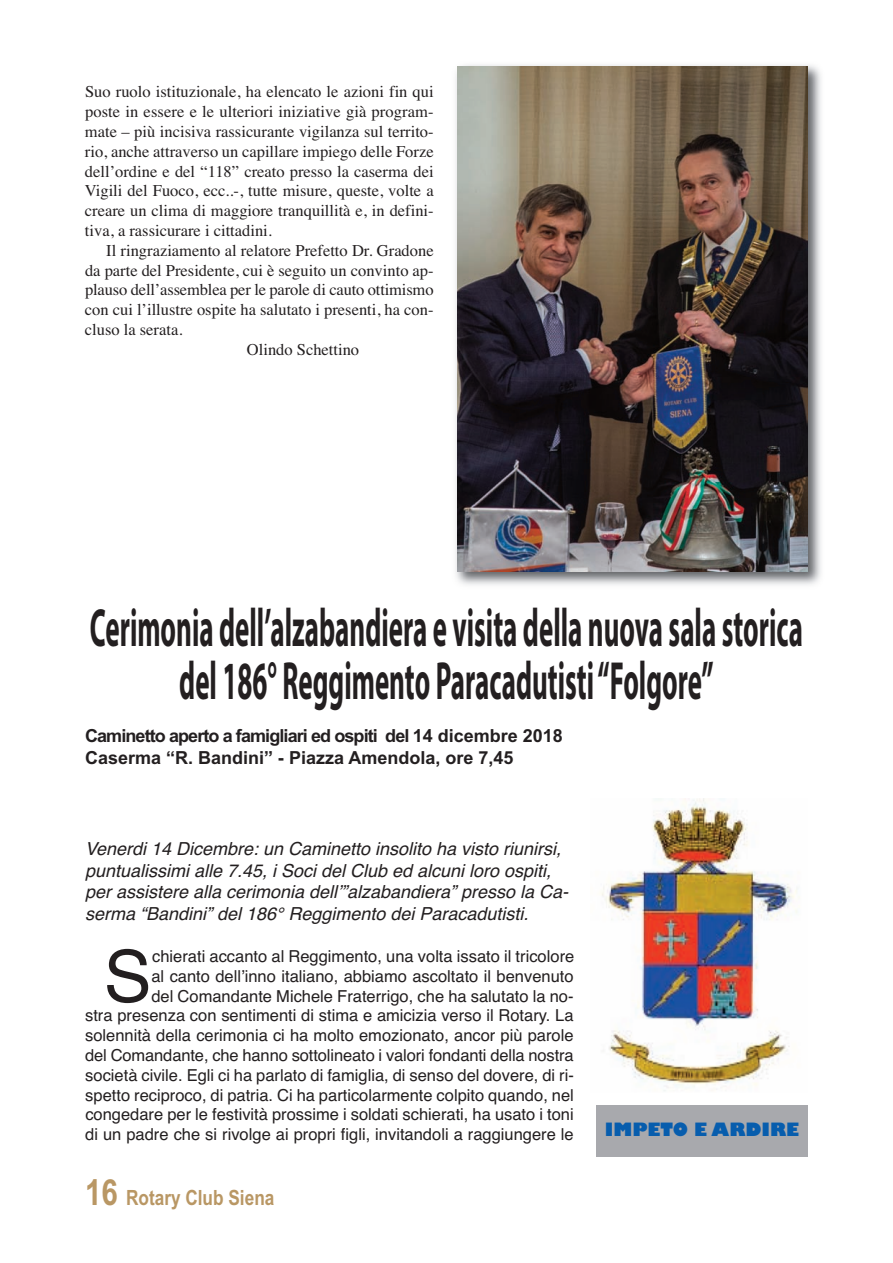
<style>
.page{position:relative;width:893px;height:1263px;background:#fff}
.page>*{position:absolute;margin:0;border:0;box-sizing:border-box;transform-origin:0 0}
.t1{font:71.7px "Helvetica";color:#231f20}
.t2{font:700 54px/52.5px "Myriad Pro";color:#231f20;text-align:center;scale:.5 1}
.t3{font:700 21px "Arial Narrow";color:#b99764}
.t4{font:italic 18px/21.6px "Helvetica";color:#231f20}
.t5{font:700 18px/21.6px "Arial";color:#231f20}
.t6{font:800 18px "Gill Sans";color:#075dad}
.t7{font:16.5px/19.8px "Helvetica";color:#231f20;text-align:right}
.t8{font:16.5px/19.8px "Times";color:#231f20;text-align:justify}
.s1{font-size:36px}
</style>
<div class="page">
<img style="left:455px;top:65px;width:366px;height:520px">
<img style="left:458px;top:66px;width:350px;height:506px">
<img style="left:601px;top:798px;width:196px;height:293px">
<div style="left:596px;top:1106px;width:212px;height:51px;background:#a8a9ad"></div>
<p class="t8" style="left:85px;top:82px;width:350px">Suo ruolo istituzionale, ha elencato le azioni fin qui poste in essere e le ulteriori iniziative già program&shy;mate – più incisiva rassicurante vigilanza sul territo&shy;rio, anche attraverso un capillare impiego delle Forze dell’ordine e del “118” creato presso la caserma dei Vigili del Fuoco, ecc..-, tutte misure, queste, volte a creare un clima di maggiore tranquillità e, in defini&shy;tiva, a rassicurare i cittadini.</p>
<p class="t8" style="left:106px;top:240px;width:329px">Il ringraziamento al relatore Prefetto Dr. Gradone</p>
<p class="t8" style="left:85px;top:260px;width:350px">da parte del Presidente, cui è seguito un convinto ap-</p>
<p class="t8" style="left:85px;top:280px;width:350px">plauso dell’assemblea per le parole di cauto ottimismo</p>
<p class="t8" style="left:85px;top:300px;width:350px">con cui l’illustre ospite ha salutato i presenti, ha con-</p>
<p class="t8" style="left:85px;top:319px;width:99px">cluso la serata.</p>
<p class="t8" style="left:247px;top:339px;width:114px">Olindo Schettino</p>
<h2 class="t2" style="left:90px;top:606px;width:1428px">Cerimonia dell’alzabandiera e visita della nuova sala storica del 186° Reggimento Paracadutisti “Folgore”</h2>
<p class="t5" style="left:85px;top:725px;width:479px">Caminetto aperto a famigliari ed ospiti del 14 dicembre 2018<br>Caserma “R. Bandini” - Piazza Amendola, ore 7,45</p>
<p class="t4" style="left:85px;top:838px;width:484px">Venerdi 14 Dicembre: un Caminetto insolito ha visto riunirsi, puntualissimi alle 7.45, i Soci del Club ed alcuni loro ospiti, per assistere alla cerimonia dell’”alzabandiera” presso la Ca&shy;serma “Bandini” del 186° Reggimento dei Paracadutisti.</p>
<h1 class="t1" style="left:104px;top:935px;width:49px">S</h1>
<p class="t7" style="left:85px;top:946px;width:491px">chierati accanto al Reggimento, una volta issato il tricolore<br>al canto dell’inno italiano, abbiamo ascoltato il benvenuto<br>del Comandante Michele Fraterrigo, che ha salutato la no-<br>stra presenza con sentimenti di stima e amicizia verso il Rotary. La solennità della cerimonia ci ha molto emozionato, ancor più parole del Comandante, che hanno sottolineato i valori fondanti della nostra società civile. Egli ci ha parlato di famiglia, di senso del dovere, di ri&shy;spetto reciproco, di patria. Ci ha particolarmente colpito quando, nel congedare per le festività prossime i soldati schierati, ha usato i toni di un padre che si rivolge ai propri figli, invitandoli a raggiungere le</p>
<p class="t3" style="left:85px;top:1185px;width:191px"><span class="s1">16</span> Rotary Club Siena</p>
<p class="t6" style="left:605px;top:1120px;width:196px">IMPETO E ARDIRE</p>
</div>
